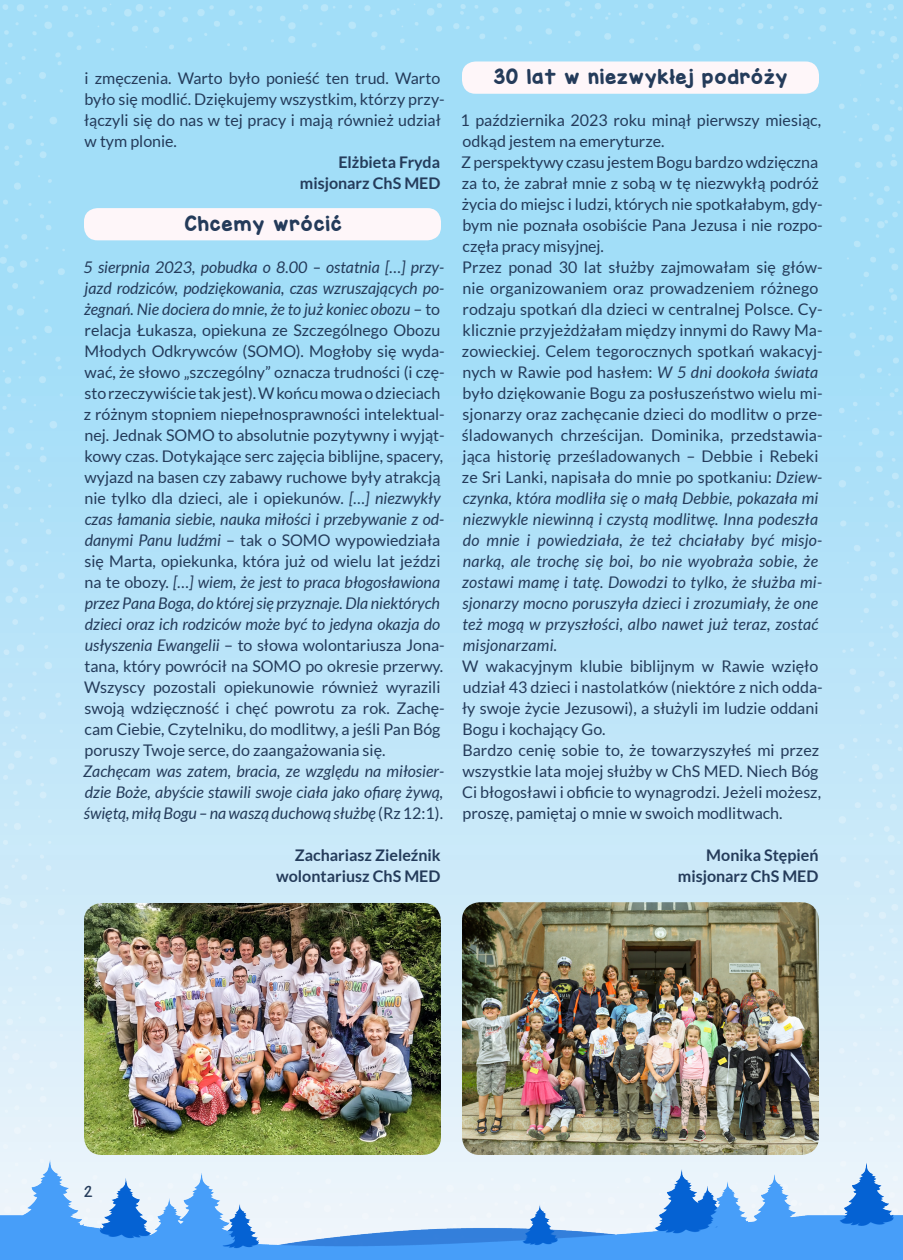
<style>
.page{position:relative;width:903px;height:1260px;background:#fff}
.page>*{position:absolute;margin:0;border:0;box-sizing:border-box;transform-origin:0 0}
.Tytuł{font:18.75px "KG Miss Kindy Marker";color:#243b5a}
.Baza_wąskie_-2{font:16.05px/21px "Lato";color:#243b5a}
.Baza__5{font:16.05px/21px "Lato";letter-spacing:.005em;color:#243b5a}
.Baza{font:16.05px/21px "Lato";color:#243b5a}
.Baza_wąskie_-5{font:16.05px/21px "Lato";letter-spacing:-.005em;color:#243b5a}
.Baza_wąskie_-1{font:16.05px/21px "Lato";color:#243b5a}
.Baza-2{font:italic 16.05px/21px "Lato";color:#243b5a;text-align:justify}
.Podpis_BOLD{font:700 16.05px "Lato";color:#243b5a}
.Paginacja{font:13.5px "KG Miss Kindy Chunky";color:#243b5a}
.s1{font-style:italic}
.s2{font-style:normal}
</style>
<div class="page">
<img style="left:0;top:1157px;width:903px;height:103px">
<div style="left:84px;top:208px;width:357px;height:32px;background:#fef6f9;border-radius:14px"></div>
<div style="left:462px;top:62px;width:357px;height:32px;background:#fef6f9;border-radius:14px"></div>
<img style="left:84px;top:903px;width:357px;height:252px">
<img style="left:462px;top:902px;width:357px;height:253px">
<p class="Baza_wąskie_-1" style="left:84px;top:68px;width:362px">i zmęczenia. Warto było ponieść ten trud. Warto było się modlić. Dziękujemy wszystkim, którzy przy&shy;łączyli się do nas w tej pracy i mają również udział w tym plonie.</p>
<p class="Podpis_BOLD" style="left:338px;top:153px;width:103px">Elżbieta Fryda</p>
<p class="Podpis_BOLD" style="left:300px;top:174px;width:142px">misjonarz ChS MED</p>
<p class="Tytuł" style="left:184px;top:210px;width:159px">Chcemy wrócić</p>
<p class="Baza_wąskie_-2" style="left:84px;top:257px;width:363px"><span class="s1">5 sierpnia 2023, pobudka o 8.00 – ostatnia […] przy&shy;jazd rodziców, podziękowania, czas wzruszających po&shy;żegnań. Nie dociera do mnie, że to już koniec obozu</span> – to relacja Łukasza, opiekuna ze Szczególnego Obozu Młodych Odkrywców (SOMO). Mogłoby się wyda&shy;wać, że słowo „szczególny” oznacza trudności (i czę&shy;sto rzeczywiście tak jest). W końcu mowa o dzieciach z różnym stopniem niepełnosprawności intelektual&shy;nej. Jednak SOMO to absolutnie pozytywny i wyjąt&shy;kowy czas. Dotykające serc zajęcia biblijne, spacery, wyjazd na basen czy zabawy ruchowe były atrakcją nie tylko dla dzieci, ale i opiekunów. <span class="s1">[…] niezwykły czas łamania siebie, nauka miłości i przebywanie z od&shy;danymi Panu ludźmi</span> – tak o SOMO wypowiedziała się Marta, opiekunka, która już od wielu lat jeździ na te obozy. <span class="s1">[…] wiem, że jest to praca błogosławiona przez Pana Boga, do której się przyznaje. Dla niektórych dzieci oraz ich rodziców może być to jedyna okazja do usłyszenia Ewangelii</span> – to słowa wolontariusza Jona&shy;tana, który powrócił na SOMO po okresie przerwy.<br>Wszyscy pozostali opiekunowie również wyrazili swoją wdzięczność i chęć powrotu za rok. Zachę&shy;cam Ciebie, Czytelniku, do modlitwy, a jeśli Pan Bóg poruszy Twoje serce, do zaangażowania się.</p>
<p class="Baza-2" style="left:83px;top:761px;width:363px">Zachęcam was zatem, bracia, ze względu na miłosier&shy;dzie Boże, abyście stawili swoje ciała jako ofiarę żywą, świętą, miłą Bogu – na waszą duchową służbę <span class="s2">(Rz 12:1).</span></p>
<p class="Podpis_BOLD" style="left:295px;top:846px;width:147px">Zachariasz Zieleźnik</p>
<p class="Podpis_BOLD" style="left:276px;top:867px;width:166px">wolontariusz ChS MED</p>
<p class="Tytuł" style="left:493px;top:63px;width:296px">30 lat w niezwykłej podróży</p>
<p class="Baza" style="left:460px;top:110px;width:362px">1 października 2023 roku minął pierwszy miesiąc, odkąd jestem na emeryturze.</p>
<p class="Baza_wąskie_-5" style="left:461px;top:152px;width:363px">Z perspektywy czasu jestem Bogu bardzo wdzięczna za to, że zabrał mnie z sobą w tę niezwykłą podróż życia do miejsc i ludzi, których nie spotkałabym, gdy&shy;bym nie poznała osobiście Pana Jezusa i nie rozpo&shy;częła pracy misyjnej.</p>
<p class="Baza__5" style="left:462px;top:257px;width:362px">Przez ponad 30 lat służby zajmowałam się głów&shy;nie organizowaniem oraz prowadzeniem różnego rodzaju spotkań dla dzieci w centralnej Polsce. Cy&shy;klicznie przyjeżdżałam między innymi do Rawy Ma&shy;zowieckiej. Celem tegorocznych spotkań wakacyj&shy;nych w Rawie pod hasłem: <span class="s1">W 5 dni dookoła świata </span>było dziękowanie Bogu za posłuszeństwo wielu mi&shy;sjonarzy oraz zachęcanie dzieci do modlitw o prze&shy;śladowanych chrześcijan. Dominika, przedstawia&shy;jąca historię prześladowanych – Debbie i Rebeki ze Sri Lanki, napisała do mnie po spotkaniu: <span class="s1">Dziew&shy;czynka, która modliła się o małą Debbie, pokazała mi niezwykle niewinną i czystą modlitwę. Inna podeszła do mnie i powiedziała, że też chciałaby być misjo&shy;narką, ale trochę się boi, bo nie wyobraża sobie, że zostawi mamę i tatę. Dowodzi to tylko, że służba mi&shy;sjonarzy mocno poruszyła dzieci i zrozumiały, że one też mogą w przyszłości, albo nawet już teraz, zostać misjonarzami.</span></p>
<p class="Baza" style="left:462px;top:656px;width:362px">W wakacyjnym klubie biblijnym w Rawie wzięło udział 43 dzieci i nastolatków (niektóre z nich odda&shy;ły swoje życie Jezusowi), a służyli im ludzie oddani Bogu i kochający Go.</p>
<p class="Baza" style="left:462px;top:740px;width:361px">Bardzo cenię sobie to, że towarzyszyłeś mi przez wszystkie lata mojej służby w ChS MED. Niech Bóg Ci błogosławi i obficie to wynagrodzi. Jeżeli możesz, proszę, pamiętaj o mnie w swoich modlitwach.</p>
<p class="Podpis_BOLD" style="left:706px;top:846px;width:114px">Monika Stępień</p>
<p class="Podpis_BOLD" style="left:678px;top:867px;width:142px">misjonarz ChS MED</p>
<p class="Paginacja" style="left:84px;top:1182px;width:10px">2</p>
</div>
